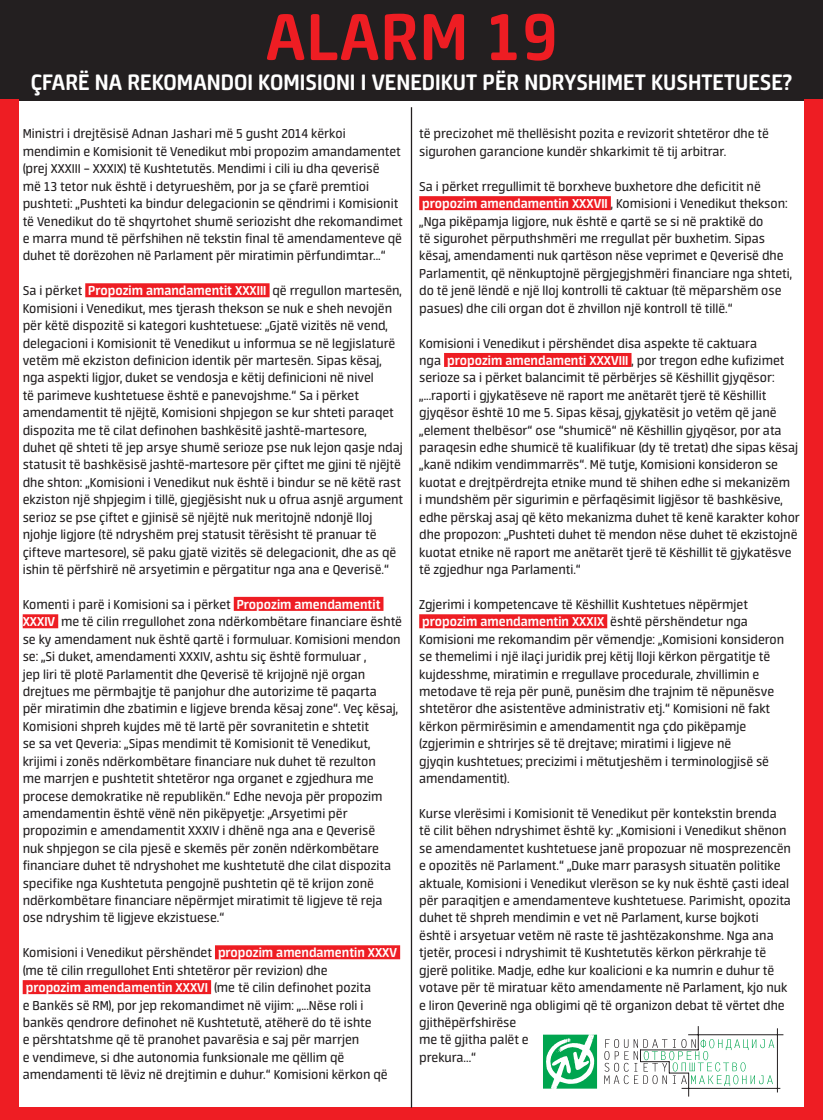
<style>
.page{position:relative;width:823px;height:1120px;background:#fff}
.page>*{position:absolute;margin:0;border:0;box-sizing:border-box;transform-origin:0 0}
.t1{font:700 74.1px "Neuron";letter-spacing:.02em;color:#ee1d23}
.t2{font:700 24.9px "Neuron";color:#fff}
.Normal_rtf_6{font:14.5px/17.4px "Neuron";color:#231f20}
.s1{font-weight:700;color:#fff}
</style>
<div class="page">
<div style="left:0;top:0;width:822px;height:100px;background:#231f20"></div>
<div style="left:0;top:1108px;width:822px;height:12px;background:#ee1d23"></div>
<div style="left:0;top:100px;width:18px;height:1020px;background:#ee1d23"></div>
<div style="left:804px;top:100px;width:18px;height:1020px;background:#ee1d23"></div>
<div style="left:85px;top:283px;width:184px;height:14px;background:#ee1d23"></div>
<div style="left:234px;top:597px;width:149px;height:14px;background:#ee1d23"></div>
<div style="left:23px;top:614px;width:35px;height:14px;background:#ee1d23"></div>
<div style="left:215px;top:945px;width:185px;height:14px;background:#ee1d23"></div>
<div style="left:23px;top:980px;width:188px;height:14px;background:#ee1d23"></div>
<div style="left:419px;top:196px;width:191px;height:14px;background:#ee1d23"></div>
<div style="left:444px;top:353px;width:187px;height:14px;background:#ee1d23"></div>
<div style="left:419px;top:614px;width:188px;height:14px;background:#ee1d23"></div>
<svg style="left:543px;top:1034px;width:53px;height:55px"></svg>
<hr style="left:776px;top:1028px;width:1px;height:64px;background:#231f20">
<hr style="left:681px;top:1088px;width:98px;height:1px;background:#231f20">
<svg style="left:604px;top:1026px;width:169px;height:70px"></svg>
<hr style="left:640px;top:1049px;width:58px;height:1px;background:#231f20">
<hr style="left:687px;top:1034px;width:96px;height:1px;background:#231f20">
<hr style="left:410px;top:107px;width:2px;height:1000px;background:#231f20">
<p class="t1" style="left:266px;top:-5px;width:292px">ALARM 19</p>
<p class="t2" style="left:31px;top:68px;width:762px">ÇFARË NA REKOMANDOI KOMISIONI I VENEDIKUT PËR NDRYSHIMET KUSHTETUESE?</p>
<p class="Normal_rtf_6" style="left:23px;top:125px;width:381px">Ministri i drejtësisë Adnan Jashari më 5 gusht 2014 kërkoi mendimin e Komisionit të Venedikut mbi propozim amandamentet (prej XXXIII – XXXIX) të Kushtetutës. Mendimi i cili iu dha qeverisë<br>më 13 tetor nuk është i detyrueshëm, por ja se çfarë premtioi pushteti: „Pushteti ka bindur delegacionin se qëndrimi i Komisionit të Venedikut do të shqyrtohet shumë seriozisht dhe rekomandimet e marra mund të përfshihen në tekstin final të amendamenteve që duhet të dorëzohen në Parlament për miratimin përfundimtar...“</p>
<p class="Normal_rtf_6" style="left:23px;top:282px;width:382px">Sa i përket <span class="s1">Propozim amandamentit XXXIII</span> që rregullon martesën, Komisioni i Venedikut, mes tjerash thekson se nuk e sheh nevojën për këtë dispozitë si kategori kushtetuese: „Gjatë vizitës në vend, delegacioni i Komisionit të Venedikut u informua se në legjislaturë vetëm më ekziston definicion identik për martesën. Sipas kësaj, nga aspekti ligjor, duket se vendosja e këtij definicioni në nivel<br>të parimeve kushtetuese është e panevojshme.“ Sa i përket amendamentit të njëjtë, Komisioni shpjegon se kur shteti paraqet dispozita me të cilat definohen bashkësitë jashtë-martesore, duhet që shteti të jep arsye shumë serioze pse nuk lejon qasje ndaj statusit të bashkësisë jashtë-martesore për çiftet me gjini të njëjtë dhe shton: „Komisioni i Venedikut nuk është i bindur se në këtë rast ekziston një shpjegim i tillë, gjegjësisht nuk u ofrua asnjë argument serioz se pse çiftet e gjinisë së njëjtë nuk meritojnë ndonjë lloj njohje ligjore (të ndryshëm prej statusit tërësisht të pranuar të çifteve martesore), së paku gjatë vizitës së delegacionit, dhe as që ishin të përfshirë në arsyetimin e përgatitur nga ana e Qeverisë.“</p>
<p class="Normal_rtf_6" style="left:23px;top:596px;width:380px">Komenti i parë i Komisioni sa i përket <span class="s1">Propozim amendamentit XXXIV</span> me të cilin rregullohet zona ndërkombëtare financiare është se ky amendament nuk është qartë i formuluar. Komisioni mendon se: „Si duket, amendamenti XXXIV, ashtu siç është formuluar ,<br>jep liri të plotë Parlamentit dhe Qeverisë të krijojnë një organ drejtues me përmbajtje të panjohur dhe autorizime të paqarta<br>për miratimin dhe zbatimin e ligjeve brenda kësaj zone“. Veç kësaj, Komisioni shpreh kujdes më të lartë për sovranitetin e shtetit<br>se sa vet Qeveria: „Sipas mendimit të Komisionit të Venedikut, krijimi i zonës ndërkombëtare financiare nuk duhet të rezulton<br>me marrjen e pushtetit shtetëror nga organet e zgjedhura me procese demokratike në republikën.“ Edhe nevoja për propozim amendamentin është vënë nën pikëpyetje: „Arsyetimi për propozimin e amendamentit XXXIV i dhënë nga ana e Qeverisë<br>nuk shpjegon se cila pjesë e skemës për zonën ndërkombëtare financiare duhet të ndryshohet me kushtetutë dhe cilat dispozita specifike nga Kushtetuta pengojnë pushtetin që të krijon zonë ndërkombëtare financiare nëpërmjet miratimit të ligjeve të reja ose ndryshim të ligjeve ekzistuese.“</p>
<p class="Normal_rtf_6" style="left:23px;top:944px;width:375px">Komisioni i Venedikut përshëndet <span class="s1">propozim amendamentin XXXV </span>(me të cilin rregullohet Enti shtetëror për revizion) dhe<br><span class="s1">propozim amendamentin XXXVI</span> (me të cilin definohet pozita<br>e Bankës së RM), por jep rekomandimet në vijim: „...Nëse roli i bankës qendrore definohet në Kushtetutë, atëherë do të ishte<br>e përshtatshme që të pranohet pavarësia e saj për marrjen<br>e vendimeve, si dhe autonomia funksionale me qëllim që amendamenti të lëviz në drejtimin e duhur.“ Komisioni kërkon që</p>
<p class="Normal_rtf_6" style="left:419px;top:125px;width:351px">të precizohet më thellësisht pozita e revizorit shtetëror dhe të sigurohen garancione kundër shkarkimit të tij arbitrar.</p>
<p class="Normal_rtf_6" style="left:419px;top:178px;width:374px">Sa i përket rregullimit të borxheve buxhetore dhe deficitit në <span class="s1">propozim amendamentin XXXVII</span> , Komisioni i Venedikut thekson: „Nga pikëpamja ligjore, nuk është e qartë se si në praktikë do<br>të sigurohet përputhshmëri me rregullat për buxhetim. Sipas kësaj, amendamenti nuk qartëson nëse veprimet e Qeverisë dhe Parlamentit, që nënkuptojnë përgjegjshmëri financiare nga shteti, do të jenë lëndë e një lloj kontrolli të caktuar (të mëparshëm ose pasues) dhe cili organ dot ë zhvillon një kontroll të tillë.“</p>
<p class="Normal_rtf_6" style="left:419px;top:334px;width:382px">Komisioni i Venedikut i përshëndet disa aspekte të caktuara<br>nga <span class="s1">propozim amendamenti XXXVIII</span> , por tregon edhe kufizimet serioze sa i përket balancimit të përbërjes së Këshillit gjyqësor: „...raporti i gjykatëseve në raport me anëtarët tjerë të Këshillit gjyqësor është 10 me 5. Sipas kësaj, gjykatësit jo vetëm që janë „element thelbësor“ ose “shumicë“ në Këshillin gjyqësor, por ata paraqesin edhe shumicë të kualifikuar (dy të tretat) dhe sipas kësaj „kanë ndikim vendimmarrës“. Më tutje, Komisioni konsideron se kuotat e drejtpërdrejta etnike mund të shihen edhe si mekanizëm<br>i mundshëm për sigurimin e përfaqësimit ligjësor të bashkësive, edhe përskaj asaj që këto mekanizma duhet të kenë karakter kohor dhe propozon: „Pushteti duhet të mendon nëse duhet të ekzistojnë kuotat etnike në raport me anëtarët tjerë të Këshillit të gjykatësve të zgjedhur nga Parlamenti.“</p>
<p class="Normal_rtf_6" style="left:419px;top:596px;width:366px">Zgjerimi i kompetencave të Këshillit Kushtetues nëpërmjet <span class="s1">propozim amendamentin XXXIX</span> është përshëndetur nga Komisioni me rekomandim për vëmendje: „Komisioni konsideron se themelimi i një ilaçi juridik prej këtij lloji kërkon përgatitje të kujdesshme, miratimin e rregullave procedurale, zhvillimin e metodave të reja për punë, punësim dhe trajnim të nëpunësve shtetëror dhe asistentëve administrativ etj.“ Komisioni në fakt kërkon përmirësimin e amendamentit nga çdo pikëpamje (zgjerimin e shtrirjes së të drejtave; miratimi i ligjeve në<br>gjyqin kushtetues; precizimi i mëtutjeshëm i terminologjisë së amendamentit).</p>
<p class="Normal_rtf_6" style="left:419px;top:805px;width:373px">Kurse vlerësimi i Komisionit të Venedikut për kontekstin brenda të cilit bëhen ndryshimet është ky: „Komisioni i Venedikut shënon se amendamentet kushtetuese janë propozuar në mosprezencën e opozitës në Parlament.“ „Duke marr parasysh situatën politike aktuale, Komisioni i Venedikut vlerëson se ky nuk është çasti ideal për paraqitjen e amendamenteve kushtetuese. Parimisht, opozita duhet të shpreh mendimin e vet në Parlament, kurse bojkoti është i arsyetuar vetëm në raste të jashtëzakonshme. Nga ana tjetër, procesi i ndryshimit të Kushtetutës kërkon përkrahje të gjerë politike. Madje, edhe kur koalicioni e ka numrin e duhur të votave për të miratuar këto amendamente në Parlament, kjo nuk e liron Qeverinë nga obligimi që të organizon debat të vërtet dhe gjithëpërfshirëse<br>me të gjitha palët e<br>prekura...“</p>
</div>
